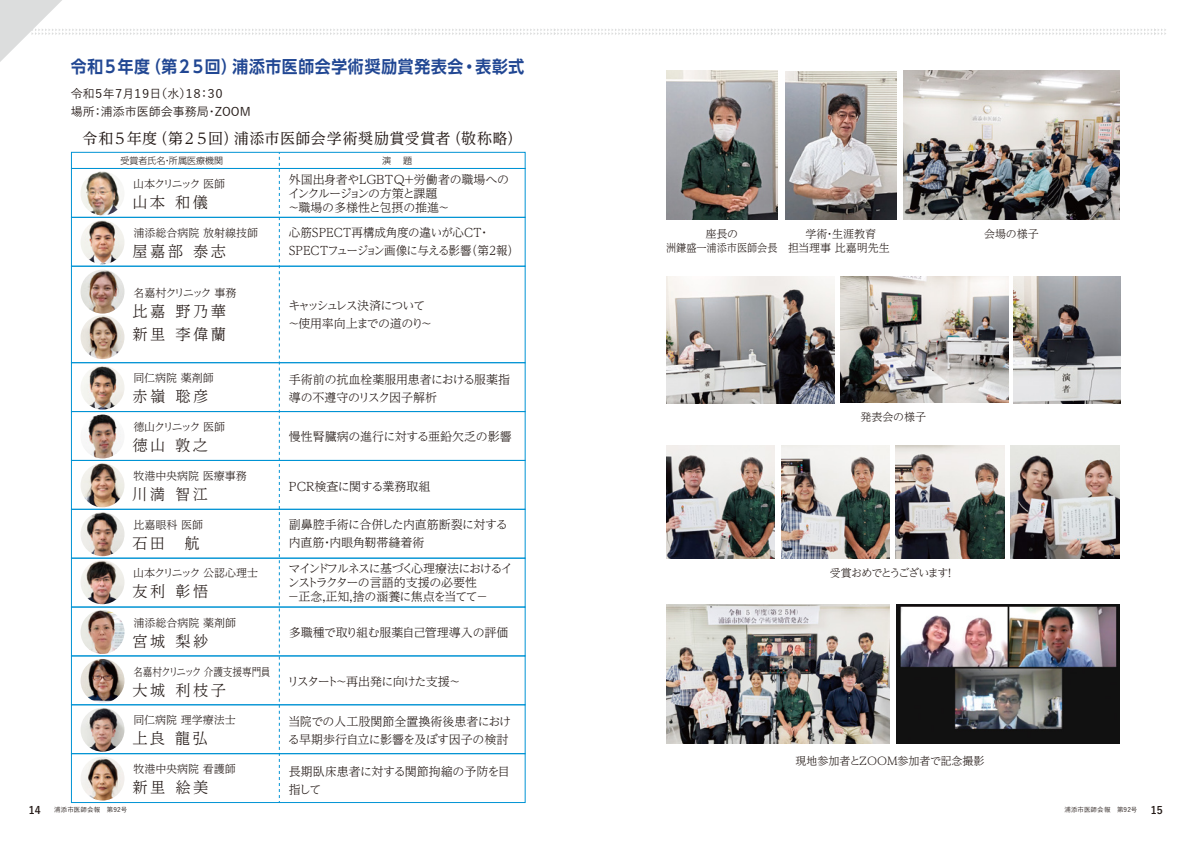
<style>
.page{position:relative;width:1191px;height:842px;background:#fff}
.page>*{position:absolute;margin:0;border:0;box-sizing:border-box;transform-origin:0 0}
.t1{font:700 17px "UD Shin Go Pr 6 N De";letter-spacing:.045em;color:#214793;scale:.93 1}
.t2{font:300 15.2px/22.4px "UD Reimin Pr 6 N";letter-spacing:.16em;color:#221815}
.t3{font:15px "UD Reimin Pr 6 N";letter-spacing:.025em;color:#221815}
.t4{font:300 12px/18px "UD Reimin Pr 6 N";letter-spacing:-.02em;color:#221815}
.t5{font:300 12px/14px "UD Reimin Pr 6 N";letter-spacing:-.075em;color:#221815}
.t6{font:300 12px/18px "UD Reimin Pr 6 N";letter-spacing:-.02em;color:#221815;scale:.96 1}
.t7{font:500 12px/18.4px "Yu Go";color:#221815}
.t8{font:300 12px/18px "UD Reimin Pr 6 N";letter-spacing:-.08em;color:#221815}
.t9{font:300 12px "UD Reimin Pr 6 N";letter-spacing:-.06em;color:#221815}
.t10{font:300 12px "UD Reimin Pr 6 N";color:#221815}
.t11{font:300 11px/13.2px "UD Reimin Pr 6 N";color:#221815;text-align:center}
.t12{font:300 11px "UD Reimin Pr 6 N";letter-spacing:-.175em;color:#221815}
.t13{font:300 11px "UD Reimin Pr 6 N";color:#221815;scale:.87 1}
.t14{font:300 11px "UD Reimin Pr 6 N";letter-spacing:-.12em;color:#221815}
.t15{font:300 11px "UD Reimin Pr 6 N";letter-spacing:-.045em;color:#221815}
.t16{font:300 11px "UD Reimin Pr 6 N";letter-spacing:-.13em;color:#221815}
.t17{font:700 10.5px "Yu Go";color:#221815}
.t18{font:300 9px "UD Shin Go Pr 6 N";color:#221815}
.t19{font:500 6.5px "Yu Go";letter-spacing:.005em;color:#221815}
</style>
<div class="page">
<img style="left:666px;top:71px;width:111px;height:149px">
<img style="left:666px;top:445px;width:109px;height:113px">
<img style="left:781px;top:445px;width:108px;height:113px">
<img style="left:896px;top:445px;width:108px;height:113px">
<img style="left:1011px;top:445px;width:108px;height:113px">
<img style="left:666px;top:605px;width:224px;height:138px">
<img style="left:896px;top:605px;width:224px;height:138px">
<img style="left:666px;top:276px;width:168px;height:127px">
<img style="left:840px;top:276px;width:168px;height:127px">
<img style="left:1014px;top:276px;width:106px;height:127px">
<img style="left:785px;top:71px;width:111px;height:149px">
<img style="left:903px;top:71px;width:216px;height:149px">
<div style="left:71px;top:607px;width:454px;height:49px;border:1px solid #0093d4"></div>
<div style="left:71px;top:704px;width:454px;height:50px;border:1px solid #0093d4"></div>
<div style="left:71px;top:753px;width:454px;height:50px;border:1px solid #0093d4"></div>
<img style="left:81px;top:659px;width:43px;height:44px;border-radius:22px">
<img style="left:81px;top:610px;width:43px;height:44px;border-radius:22px">
<img style="left:81px;top:708px;width:43px;height:44px;border-radius:22px">
<img style="left:81px;top:757px;width:43px;height:43px;border-radius:22px">
<div style="left:71px;top:152px;width:454px;height:17px;border:1px solid #0093d4"></div>
<div style="left:71px;top:217px;width:454px;height:49px;border:1px solid #0093d4"></div>
<div style="left:71px;top:266px;width:454px;height:97px;border:1px solid #0093d4"></div>
<div style="left:71px;top:362px;width:454px;height:50px;border:1px solid #0093d4"></div>
<div style="left:71px;top:411px;width:454px;height:50px;border:1px solid #0093d4"></div>
<div style="left:71px;top:460px;width:454px;height:49px;border:1px solid #0093d4"></div>
<div style="left:71px;top:509px;width:454px;height:49px;border:1px solid #0093d4"></div>
<div style="left:71px;top:558px;width:454px;height:49px;border:1px solid #0093d4"></div>
<svg style="left:279px;top:152px;width:1px;height:650px"></svg>
<img style="left:81px;top:220px;width:43px;height:44px;border-radius:22px">
<img style="left:81px;top:270px;width:43px;height:44px;border-radius:22px">
<img style="left:81px;top:315px;width:43px;height:44px;border-radius:22px">
<img style="left:81px;top:171px;width:43px;height:44px;border-radius:22px">
<img style="left:81px;top:366px;width:43px;height:44px;border-radius:22px">
<img style="left:81px;top:414px;width:43px;height:44px;border-radius:22px">
<img style="left:81px;top:463px;width:43px;height:44px;border-radius:22px">
<img style="left:81px;top:512px;width:43px;height:44px;border-radius:22px">
<img style="left:81px;top:560px;width:43px;height:44px;border-radius:22px">
<svg style="left:0;top:0;width:1166px;height:62px"></svg>
<h1 class="t1" style="left:71px;top:53px;width:489px">令和５年度（第２５回）浦添市医師会学術奨励賞発表会・表彰式</h1>
<p class="t7" style="left:71px;top:83px;width:181px">令和５年７月１９日（水）１８：３０<br>場所：浦添市医師会事務局・ZOOM</p>
<p class="t3" style="left:83px;top:126px;width:441px">令和５年度（第２５回）浦添市医師会学術奨励賞受賞者（敬称略）</p>
<p class="t18" style="left:120px;top:153px;width:104px">受賞者氏名・所属医療機関</p>
<p class="t18" style="left:382px;top:153px;width:31px">演 　題</p>
<p class="t4" style="left:288px;top:172px;width:223px;line-height:14px">外国出身者やLGBTQ＋労働者の職場へのインクルージョンの方策と課題<br>～職場の多様性と包摂の推進～</p>
<p class="t11" style="left:133px;top:226px;width:126px">浦添総合病院 放射線技師</p>
<p class="t2" style="left:132px;top:239px;width:95px">屋嘉部 泰志</p>
<p class="t12" style="left:133px;top:175px;width:93px">山本クリニック 医師</p>
<p class="t2" style="left:132px;top:191px;width:77px">山本 和儀</p>
<p class="t6" style="left:289px;top:223px;width:241px">心筋SPECT再構成角度の違いが心CT・<br>SPECTフュージョン画像に与える影響（第2報）</p>
<p class="t16" style="left:133px;top:284px;width:104px">名嘉村クリニック 事務</p>
<p class="t2" style="left:132px;top:300px;width:95px">比嘉 野乃華新里 李偉蘭</p>
<p class="t8" style="left:288px;top:296px;width:146px">キャッシュレス決済について～使用率向上までの道のり～</p>
<p class="t11" style="left:133px;top:371px;width:82px">同仁病院 薬剤師</p>
<p class="t2" style="left:132px;top:385px;width:77px">赤嶺 聡彦</p>
<p class="t4" style="left:289px;top:369px;width:223px">手術前の抗血栓薬服用患者における服薬指導の不遵守のリスク因子解析</p>
<p class="t12" style="left:133px;top:418px;width:93px">徳山クリニック 医師</p>
<p class="t2" style="left:132px;top:434px;width:77px">徳山 敦之</p>
<p class="t11" style="left:133px;top:469px;width:115px">牧港中央病院 医療事務</p>
<p class="t2" style="left:132px;top:483px;width:77px">川満 智江</p>
<p class="t11" style="left:133px;top:518px;width:71px">比嘉眼科 医師</p>
<p class="t2" style="left:132px;top:531px;width:69px">石田　航</p>
<p class="t15" style="left:133px;top:564px;width:126px">山本クリニック 公認心理士</p>
<p class="t2" style="left:132px;top:579px;width:77px">友利 彰悟</p>
<p class="t11" style="left:133px;top:615px;width:104px">浦添総合病院 薬剤師</p>
<p class="t2" style="left:132px;top:629px;width:77px">宮城 梨紗</p>
<p class="t13" style="left:133px;top:662px;width:159px">名嘉村クリニック 介護支援専門員</p>
<p class="t2" style="left:132px;top:678px;width:95px">大城 利枝子</p>
<p class="t11" style="left:133px;top:713px;width:104px">同仁病院 理学療法士</p>
<p class="t2" style="left:132px;top:727px;width:77px">上良 龍弘</p>
<p class="t11" style="left:133px;top:762px;width:104px">牧港中央病院 看護師</p>
<p class="t2" style="left:132px;top:776px;width:77px">新里 絵美</p>
<p class="t4" style="left:289px;top:427px;width:224px">慢性腎臓病の進行に対する亜鉛欠乏の影響</p>
<p class="t10" style="left:289px;top:476px;width:143px">PCR検査に関する業務取組</p>
<p class="t4" style="left:289px;top:515px;width:220px">副鼻腔手術に合併した内直筋断裂に対する内直筋・内眼角靭帯縫着術</p>
<p class="t5" style="left:288px;top:561px;width:226px">マインドフルネスに基づく心理療法におけるインストラクターの言語的支援の必要性<br>－正念,正知,捨の涵養に焦点を当てて－</p>
<p class="t4" style="left:289px;top:623px;width:221px">多職種で取り組む服薬自己管理導入の評価</p>
<p class="t9" style="left:287px;top:672px;width:175px">リスタート～再出発に向けた支援～</p>
<p class="t4" style="left:288px;top:712px;width:225px">当院での人工股関節全置換術後患者における早期歩行自立に影響を及ぼす因子の検討</p>
<p class="t4" style="left:289px;top:762px;width:222px">長期臥床患者に対する関節拘縮の予防を目指して</p>
<p class="t11" style="left:666px;top:227px;width:113px">座長の<br>洲鎌盛一浦添市医師会長</p>
<p class="t11" style="left:788px;top:227px;width:103px">学術・生涯教育<br>担当理事 比嘉明先生</p>
<p class="t11" style="left:984px;top:227px;width:56px">会場の様子</p>
<p class="t11" style="left:860px;top:410px;width:67px">発表会の様子</p>
<p class="t14" style="left:829px;top:564px;width:127px">受賞おめでとうございます！</p>
<p class="t11" style="left:795px;top:754px;width:190px">現地参加者とZOOM参加者で記念撮影</p>
<p class="t17" style="left:29px;top:804px;width:14px">14</p>
<p class="t19" style="left:54px;top:804px;width:74px">浦添市医師会報　第92号</p>
<p class="t19" style="left:1064px;top:804px;width:74px">浦添市医師会報　第92号</p>
<p class="t17" style="left:1151px;top:804px;width:14px">15</p>
</div>
